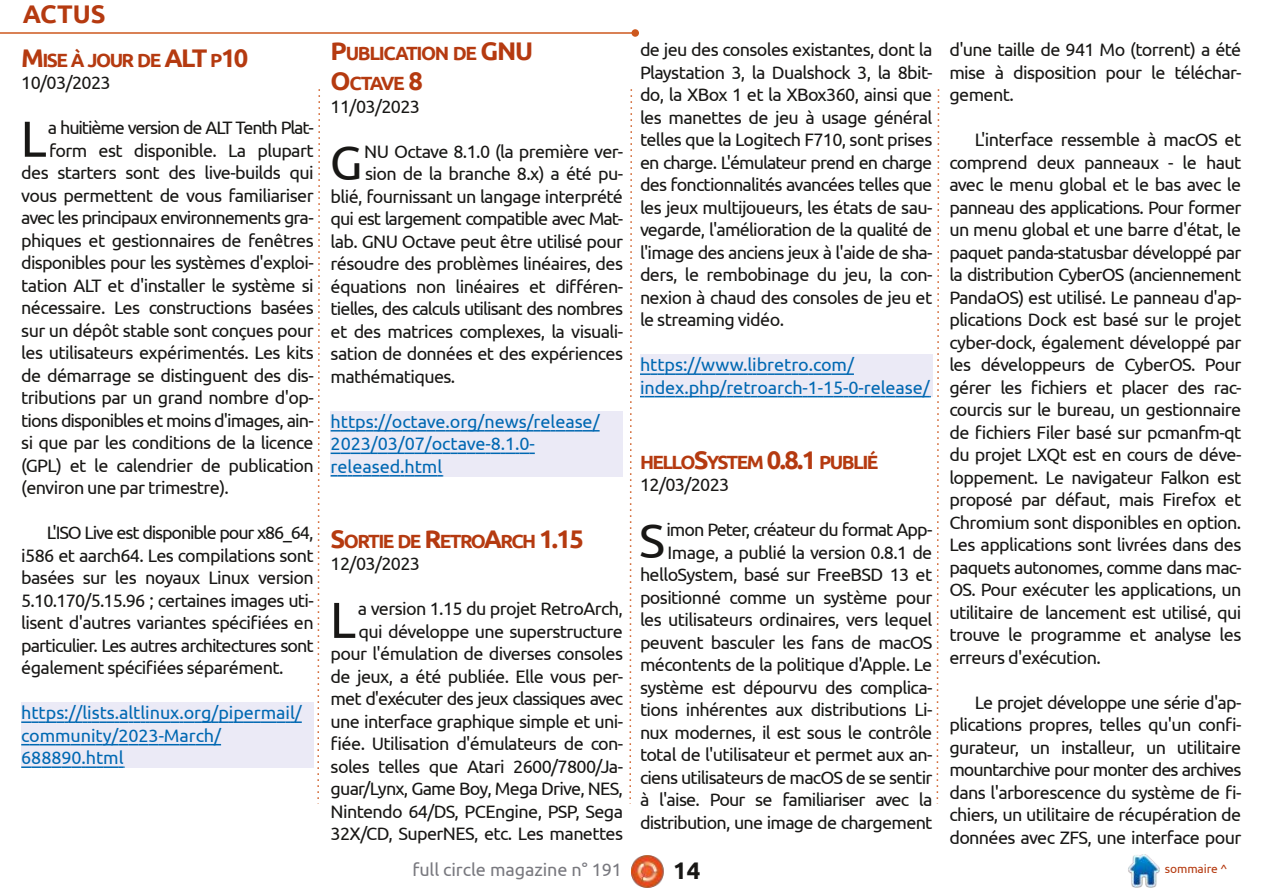
<style>
.page{position:relative;width:1263px;height:893px;background:#fff}
.page>*{position:absolute;margin:0;border:0;box-sizing:border-box;transform-origin:0 0}
.t1{font:50.4px "Ubuntu";color:#181715}
.t2{font:48.75px "Ubuntu";color:#181715}
.t3{font:700 25.5px "Ubuntu";color:#b53a10}
.t4{font:700 24px "Ubuntu";color:#181715}
.t5{font:700 19.2px/30px "Ubuntu";letter-spacing:-.08em;color:#b53a10}
.t6{font:18px/22.5px "Ubuntu";letter-spacing:-.035em;color:#181715;text-align:justify}
.t7{font:18px/22.5px "Ubuntu";letter-spacing:-.005em;color:#0068b2}
.t8{font:18px "Ubuntu";letter-spacing:-.055em;color:#181715}
.t9{font:18px "Ubuntu";letter-spacing:-.065em;color:#181715}
.t10{font:18px "Ubuntu";letter-spacing:-.005em;color:#79797f}
.t11{font:12px "Ubuntu";letter-spacing:-.01em;color:#b53a10}
.s1{font-size:25.5px}
</style>
<div class="page">
<img style="left:631px;top:855px;width:33px;height:33px">
<img style="left:1128px;top:855px;width:32px;height:32px">
<hr style="left:0;top:32px;width:635px;height:2px;background:#cd581e">
<div style="left:631px;top:29px;width:8px;height:8px;background:#cd581e;border-radius:50%"></div>
<svg style="left:629px;top:89px;width:4px;height:715px"></svg>
<svg style="left:317px;top:89px;width:3px;height:715px"></svg>
<div style="left:21px;top:702px;width:293px;height:66px;background:#ebeaf6"></div>
<div style="left:331px;top:411px;width:292px;height:65px;background:#ebeaf6"></div>
<svg style="left:21px;top:721px;width:281px;height:2px"></svg>
<svg style="left:21px;top:744px;width:200px;height:1px"></svg>
<svg style="left:21px;top:766px;width:104px;height:2px"></svg>
<svg style="left:331px;top:430px;width:269px;height:2px"></svg>
<svg style="left:331px;top:453px;width:204px;height:1px"></svg>
<svg style="left:331px;top:475px;width:112px;height:2px"></svg>
<svg style="left:640px;top:89px;width:300px;height:715px"></svg>
<h3 class="t3" style="left:23px;top:0;width:84px">ACTUS</h3>
<p class="t5" style="left:21px;top:45px;width:229px"><span class="s1">M</span>ISE À JOUR DE <span class="s1">ALT</span> P<span class="s1">10</span></p>
<p class="t6" style="left:21px;top:71px;width:91px">10/03/2023</p>
<h1 class="t1" style="left:21px;top:110px;width:28px">L</h1>
<p class="t9" style="left:48px;top:117px;width:267px">a huitième version de ALT Tenth Plat-</p>
<p class="t6" style="left:49px;top:139px;width:266px">form est disponible. La plupart</p>
<p class="t6" style="left:21px;top:161px;width:294px">des starters sont des live-builds qui</p>
<p class="t6" style="left:21px;top:184px;width:294px">vous permettent de vous familiariser</p>
<p class="t8" style="left:21px;top:207px;width:294px">avec les principaux environnements gra-</p>
<p class="t6" style="left:21px;top:229px;width:294px">phiques et gestionnaires de fenêtres</p>
<p class="t6" style="left:21px;top:251px;width:294px">disponibles pour les systèmes d'exploi-</p>
<p class="t6" style="left:21px;top:274px;width:294px">tation ALT et d'installer le système si</p>
<p class="t6" style="left:21px;top:296px;width:294px">nécessaire. Les constructions basées</p>
<p class="t6" style="left:21px;top:319px;width:294px">sur un dépôt stable sont conçues pour</p>
<p class="t6" style="left:21px;top:341px;width:294px">les utilisateurs expérimentés. Les kits</p>
<p class="t6" style="left:21px;top:364px;width:294px">de démarrage se distinguent des dis-</p>
<p class="t6" style="left:21px;top:386px;width:294px">tributions par un grand nombre d'op-</p>
<p class="t8" style="left:21px;top:410px;width:294px">tions disponibles et moins d'images, ain-</p>
<p class="t6" style="left:21px;top:431px;width:294px">si que par les conditions de la licence</p>
<p class="t6" style="left:21px;top:454px;width:294px">(GPL) et le calendrier de publication</p>
<p class="t6" style="left:21px;top:476px;width:209px">(environ une par trimestre).</p>
<p class="t6" style="left:21px;top:521px;width:294px;text-indent:26px">L'ISO Live est disponible pour x86_64, i586 et aarch64. Les compilations sont basées sur les noyaux Linux version 5.10.170/5.15.96 ; certaines images uti&shy;lisent d'autres variantes spécifiées en particulier. Les autres architectures sont également spécifiées séparément.</p>
<p class="t7" style="left:21px;top:701px;width:282px">https://lists.altlinux.org/pipermail/ community/2023-March/<br>688890.html</p>
<p class="t5" style="left:331px;top:38px;width:204px"><span class="s1">P</span>UBLICATION DE <span class="s1">GNU<br>O</span>CTAVE <span class="s1">8</span></p>
<p class="t6" style="left:331px;top:95px;width:91px">11/03/2023</p>
<h2 class="t2" style="left:330px;top:134px;width:34px">G</h2>
<p class="t6" style="left:364px;top:140px;width:260px">NU Octave 8.1.0 (la première ver-</p>
<p class="t6" style="left:365px;top:162px;width:259px">sion de la branche 8.x) a été pu-</p>
<p class="t6" style="left:331px;top:185px;width:294px">blié, fournissant un langage interprété</p>
<p class="t8" style="left:331px;top:209px;width:294px">qui est largement compatible avec Mat-</p>
<p class="t6" style="left:331px;top:230px;width:294px">lab. GNU Octave peut être utilisé pour</p>
<p class="t6" style="left:331px;top:252px;width:294px">résoudre des problèmes linéaires, des</p>
<p class="t6" style="left:331px;top:275px;width:294px">équations non linéaires et différen-</p>
<p class="t8" style="left:331px;top:299px;width:294px">tielles, des calculs utilisant des nombres</p>
<p class="t6" style="left:331px;top:320px;width:294px">et des matrices complexes, la visuali-</p>
<p class="t6" style="left:331px;top:342px;width:294px">sation de données et des expériences</p>
<p class="t6" style="left:331px;top:365px;width:126px">mathématiques.</p>
<p class="t7" style="left:331px;top:410px;width:270px">https://octave.org/news/release/<br>2023/03/07/octave-8.1.0- released.html</p>
<p class="t5" style="left:331px;top:526px;width:255px"><span class="s1">S</span>ORTIE DE <span class="s1">R</span>ETRO<span class="s1">A</span>RCH <span class="s1">1.15</span></p>
<p class="t6" style="left:331px;top:552px;width:91px">12/03/2023</p>
<h1 class="t1" style="left:330px;top:591px;width:28px">L</h1>
<p class="t6" style="left:331px;top:597px;width:294px;text-align:right">a version 1.15 du projet RetroArch, qui développe une superstructure pour l'émulation de diverses consoles de jeux, a été publiée. Elle vous per&shy;met d'exécuter des jeux classiques avec une interface graphique simple et uni&shy;fiée. Utilisation d'émulateurs de con&shy;soles telles que Atari 2600/7800/Ja&shy;guar/Lynx, Game Boy, Mega Drive, NES, Nintendo 64/DS, PCEngine, PSP, Sega 32X/CD, SuperNES, etc. Les manettes</p>
<p class="t6" style="left:640px;top:38px;width:294px">de jeu des consoles existantes, dont la Playstation 3, la Dualshock 3, la 8bit&shy;do, la XBox 1 et la XBox360, ainsi que les manettes de jeu à usage général telles que la Logitech F710, sont prises en charge. L'émulateur prend en charge des fonctionnalités avancées telles que les jeux multijoueurs, les états de sau&shy;vegarde, l'amélioration de la qualité de l'image des anciens jeux à l'aide de sha&shy;ders, le rembobinage du jeu, la con&shy;nexion à chaud des consoles de jeu et le streaming vidéo.</p>
<p class="t7" style="left:640px;top:353px;width:291px">https://www.libretro.com/ index.php/retroarch-1-15-0-release/</p>
<p class="t5" style="left:640px;top:447px;width:240px">HELLO<span class="s1">S</span>YSTEM <span class="s1">0.8.1</span> PUBLIÉ</p>
<p class="t6" style="left:640px;top:473px;width:91px">12/03/2023</p>
<h2 class="t2" style="left:639px;top:513px;width:27px">S</h2>
<p class="t6" style="left:640px;top:518px;width:294px;text-align:right">imon Peter, créateur du format App-Image, a publié la version 0.8.1 de helloSystem, basé sur FreeBSD 13 et positionné comme un système pour les utilisateurs ordinaires, vers lequel peuvent basculer les fans de macOS mécontents de la politique d'Apple. Le système est dépourvu des complica&shy;tions inhérentes aux distributions Li&shy;nux modernes, il est sous le contrôle total de l'utilisateur et permet aux an&shy;ciens utilisateurs de macOS de se sentir à l'aise. Pour se familiariser avec la distribution, une image de chargement</p>
<p class="t6" style="left:949px;top:38px;width:294px">d'une taille de 941 Mo (torrent) a été mise à disposition pour le téléchar&shy;gement.</p>
<p class="t6" style="left:949px;top:128px;width:294px;text-indent:26px">L'interface ressemble à macOS et comprend deux panneaux - le haut avec le menu global et le bas avec le panneau des applications. Pour former un menu global et une barre d'état, le paquet panda-statusbar développé par la distribution CyberOS (anciennement PandaOS) est utilisé. Le panneau d'ap&shy;plications Dock est basé sur le projet cyber-dock, également développé par les développeurs de CyberOS. Pour gérer les fichiers et placer des rac&shy;courcis sur le bureau, un gestionnaire de fichiers Filer basé sur pcmanfm-qt du projet LXQt est en cours de déve&shy;loppement. Le navigateur Falkon est proposé par défaut, mais Firefox et Chromium sont disponibles en option.<br>Les applications sont livrées dans des paquets autonomes, comme dans mac-OS. Pour exécuter les applications, un utilitaire de lancement est utilisé, qui trouve le programme et analyse les erreurs d'exécution.</p>
<p class="t6" style="left:949px;top:691px;width:294px;text-indent:26px">Le projet développe une série d'ap&shy;plications propres, telles qu'un confi&shy;gurateur, un installeur, un utilitaire mountarchive pour monter des archives dans l'arborescence du système de fi&shy;chiers, un utilitaire de récupération de données avec ZFS, une interface pour</p>
<p class="t10" style="left:412px;top:859px;width:211px">full circle magazine n° 191</p>
<h3 class="t4" style="left:673px;top:857px;width:29px">14</h3>
<p class="t11" style="left:1165px;top:862px;width:64px">sommaire ^</p>
</div>
